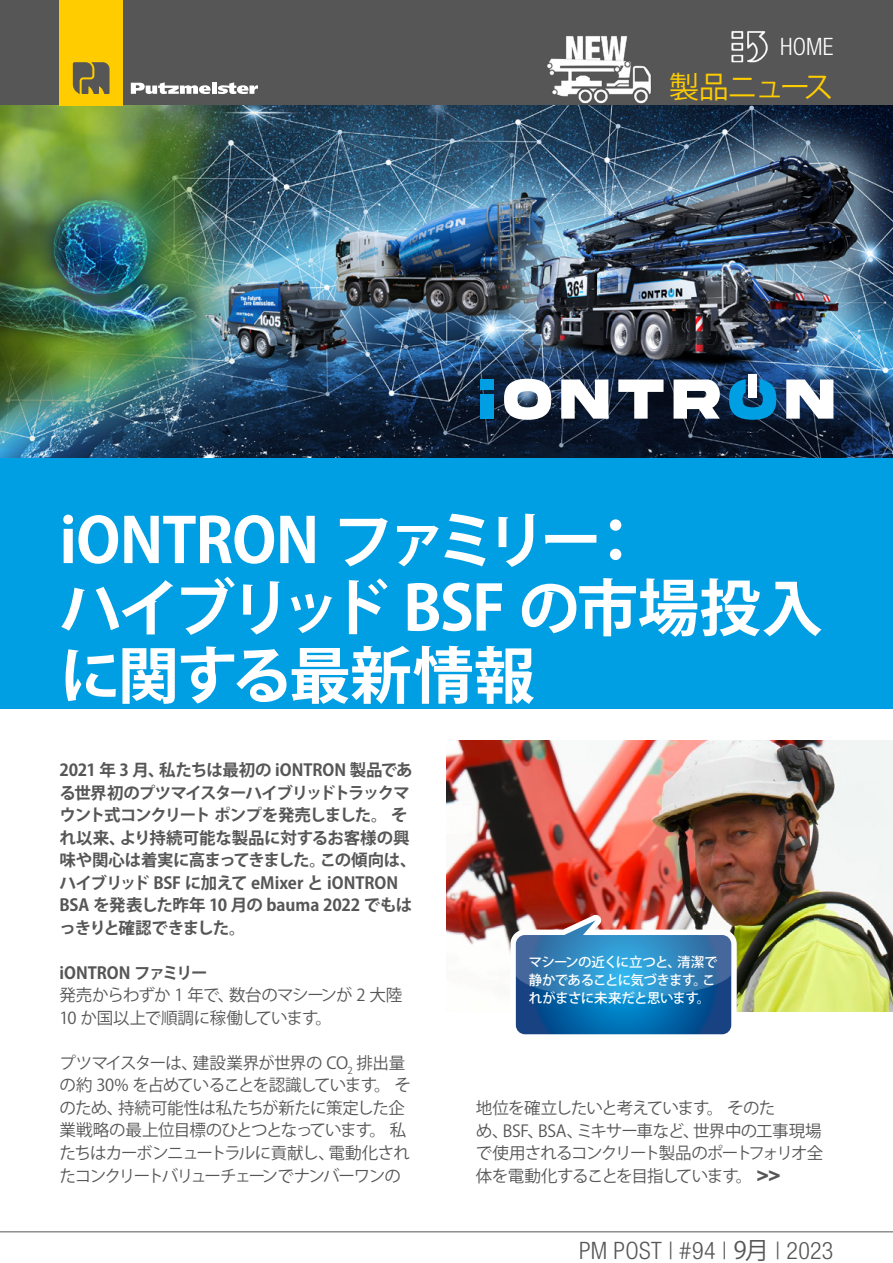
<style>
.page{position:relative;width:893px;height:1263px;background:#fff}
.page>*{position:absolute;margin:0;border:0;box-sizing:border-box;transform-origin:0 0}
.t1{font:700 61.5px/67.5px "Koz Go Pr 6 N";letter-spacing:-.035em;color:#fff}
.t2{font:30px "Koz Go Pr 6 N";letter-spacing:-.09em;color:#fc0}
.t3{font:300 condensed 24px "Helvetica Neue LT Pro";letter-spacing:.01em;color:#565656}
.t4{font:300 condensed 24px "Helvetica Neue LT Pro";color:#fff}
.t5{font:700 condensed 21px "Helvetica Neue LT Pro";color:#565656}
.t6{font:16.5px/22.5px "Koz Go Pr 6 N";letter-spacing:-.05em;color:#565656}
.t7{font:700 16.5px/22.5px "Koz Go Pr 6 N";letter-spacing:-.025em;color:#565656}
.t8{font:700 16.5px "Koz Go Pr 6 N";letter-spacing:-.005em;color:#565656}
.t9{font:500 13.5px/18px "Koz Go Pr 6 N";letter-spacing:-.045em;color:#fff}
.s1{font-family:"Koz Go Pr 6 N";font-weight:400;font-stretch:normal}
</style>
<div class="page">
<svg style="left:0;top:1231px;width:893px;height:2px;background:#a9a9a9"></svg>
<div style="left:0;top:458px;width:893px;height:251px;background:#009ee3"></div>
<div style="left:0;top:0;width:893px;height:105px;background:#565656"></div>
<img style="left:0;top:105px;width:893px;height:353px">
<img style="left:731px;top:31px;width:37px;height:32px">
<div style="left:60px;top:0;width:63px;height:105px;background:#fc0"></div>
<svg style="left:73px;top:62px;width:37px;height:32px"></svg>
<svg style="left:131px;top:82px;width:127px;height:12px"></svg>
<div style="left:480px;top:395px;width:14px;height:24px;background:#009ee3"></div>
<div style="left:480px;top:379px;width:14px;height:10px;background:#009ee3"></div>
<svg style="left:561px;top:379px;width:47px;height:40px"></svg>
<svg style="left:504px;top:379px;width:47px;height:41px"></svg>
<svg style="left:674px;top:379px;width:46px;height:40px"></svg>
<svg style="left:786px;top:379px;width:47px;height:40px"></svg>
<svg style="left:618px;top:379px;width:45px;height:40px"></svg>
<svg style="left:729px;top:379px;width:47px;height:41px;background:#0677b1"></svg>
<div style="left:748px;top:374px;width:9px;height:24px;background:#fff"></div>
<img style="left:446px;top:741px;width:447px;height:271px">
<img style="left:547px;top:36px;width:104px;height:68px">
<svg style="left:510px;top:914px;width:227px;height:121px;background:#4882b0"></svg>
<h3 class="t4" style="left:780px;top:33px;width:55px">HOME</h3>
<h2 class="t2" style="left:669px;top:70px;width:166px">製品ニュース</h2>
<h1 class="t1" style="left:60px;top:508px;width:765px">iONTRON ファミリー：<br>ハイブリッド BSF の市場投入に関する最新情報</h1>
<p class="t7" style="left:60px;top:759px;width:359px">2021 年 3 月、私たちは最初の iONTRON 製品である世界初のプツマイスターハイブリッドトラックマウント式コンクリート ポンプを発売しました。 それ以来、より持続可能な製品に対するお客様の興味や関心は着実に高まってきました。この傾向は、ハイブリッド BSF に加えて eMixer と iONTRON<br>BSA を発表した昨年 10 月の bauma 2022 でもはっきりと確認できました。</p>
<p class="t8" style="left:60px;top:963px;width:150px">iONTRON ファミリー</p>
<p class="t6" style="left:60px;top:984px;width:344px">発売からわずか 1 年で、数台のマシーンが 2 大陸<br>10 か国以上で順調に稼働しています。</p>
<p class="t6" style="left:60px;top:1052px;width:353px">プツマイスターは、建設業界が世界の CO<sub>2</sub> 排出量の約 30% を占めていることを認識しています。 そのため、持続可能性は私たちが新たに策定した企業戦略の最上位目標のひとつとなっています。 私たちはカーボンニュートラルに貢献し、電動化されたコンクリートバリューチェーンでナンバーワンの</p>
<p class="t9" style="left:529px;top:954px;width:190px">マシーンの近くに立つと、清潔で静かであることに気づきます。これがまさに未来だと思います。</p>
<p class="t6" style="left:476px;top:1097px;width:349px">地位を確立したいと考えています。 そのた<br>め、BSF、BSA、ミキサー車など、世界中の工事現場で使用されるコンクリート製品のポートフォリオ全体を電動化することを目指しています。</p>
<p class="t5" style="left:756px;top:1161px;width:26px">&gt;&gt;</p>
<h3 class="t3" style="left:579px;top:1236px;width:256px">PM POST | #94 | <span class="s1">9月</span> | 2023</h3>
</div>
